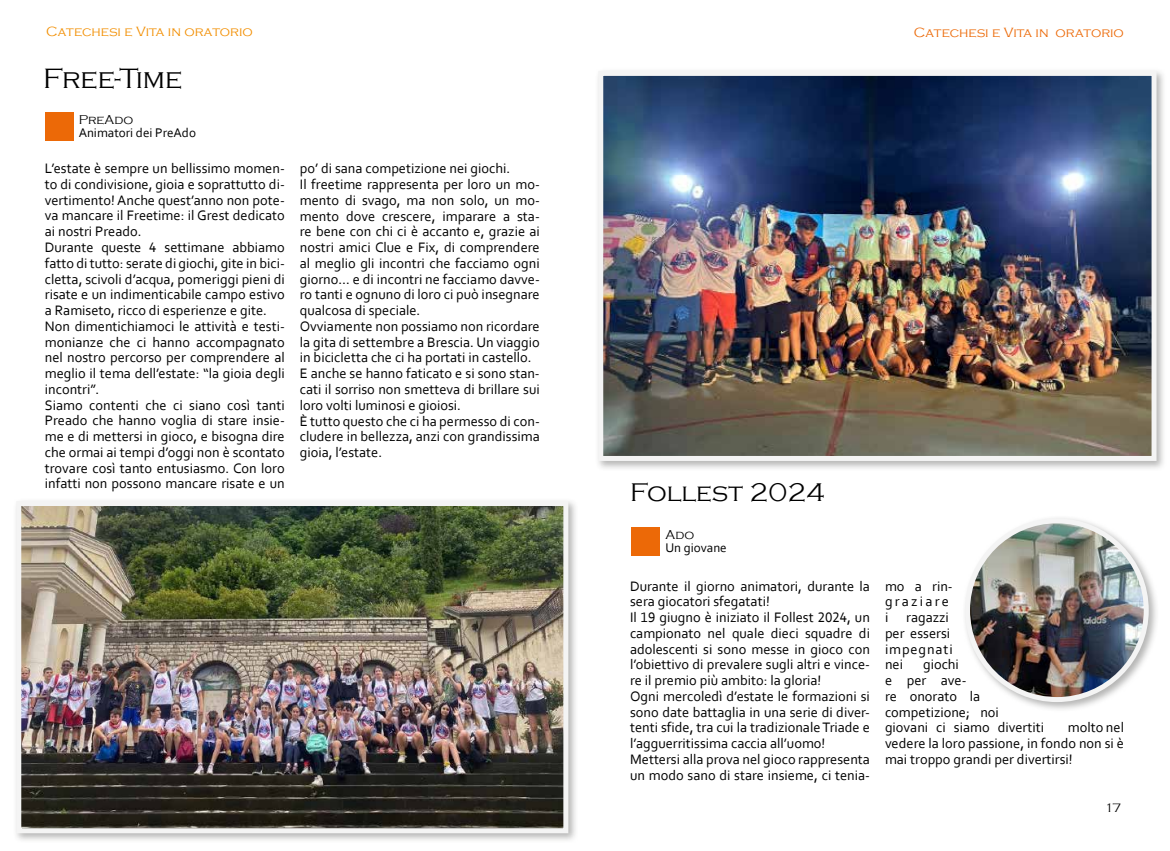
<style>
.page{position:relative;width:1170px;height:851px;background:#fff}
.page>*{position:absolute;margin:0;border:0;box-sizing:border-box;transform-origin:0 0}
.t1{font:300 28.75px "Copperplate Gothic";color:#000}
.t2{font:300 26.25px "Copperplate Gothic";color:#000}
.t3{font:14.38px/15.8px "Corbel";color:#000}
.t4{font:300 13.75px "Copperplate Gothic";color:#f28e00}
.t5{font:300 13.75px "Copperplate Gothic";color:#ec6907}
.t6{font:13.12px "Corbel";color:#000}
.t7{font:300 13.12px "Copperplate Gothic";color:#000}
.t8{font:300 12.5px "Copperplate Gothic";color:#000}
</style>
<div class="page">
<div style="left:45px;top:112px;width:28px;height:29px;background:#ec6907"></div>
<div style="left:631px;top:527px;width:29px;height:28px;background:#ec6907"></div>
<div style="left:13px;top:497px;width:565px;height:346px;background:#9d9d9c;opacity:.75"></div>
<img style="left:22px;top:507px;width:540px;height:320px">
<div style="left:16px;top:501px;width:552px;height:332px;border:5px solid #f4f4f4"></div>
<div style="left:595px;top:68px;width:571px;height:403px;background:#9d9d9c;opacity:.75"></div>
<img style="left:604px;top:77px;width:546px;height:378px">
<div style="left:598px;top:71px;width:558px;height:390px;border:5px solid #f4f4f4"></div>
<div style="left:961px;top:515px;width:197px;height:197px;background:#9d9d9c;opacity:.75"></div>
<img style="left:967px;top:520px;width:179px;height:179px;border-radius:89px">
<div style="left:964px;top:518px;width:184px;height:184px;border:5px solid #f4f4f4;border-radius:50%"></div>
<p class="t4" style="left:46px;top:24px;width:208px">Catechesi e Vita in oratorio</p>
<p class="t5" style="left:913px;top:25px;width:212px">Catechesi e Vita in oratorio</p>
<h1 class="t1" style="left:43px;top:62px;width:140px">Free-Time</h1>
<p class="t7" style="left:79px;top:112px;width:56px">PreAdo</p>
<p class="t6" style="left:79px;top:125px;width:119px">Animatori dei PreAdo</p>
<p class="t3" style="left:45px;top:160px;width:241px">L’estate è sempre un bellissimo momen&shy;to di condivisione, gioia e soprattutto di&shy;vertimento! Anche quest’anno non pote&shy;va mancare il Freetime: il Grest dedicato ai nostri Preado.<br>Durante queste 4 settimane abbiamo fatto di tutto: serate di giochi, gite in bici&shy;cletta, scivoli d’acqua, pomeriggi pieni di risate e un indimenticabile campo estivo a Ramiseto, ricco di esperienze e gite.<br>Non dimentichiamoci le attività e testi&shy;monianze che ci hanno accompagnato nel nostro percorso per comprendere al meglio il tema dell’estate: “la gioia degli incontri”.<br>Siamo contenti che ci siano così tanti Preado che hanno voglia di stare insie&shy;me e di mettersi in gioco, e bisogna dire che ormai ai tempi d’oggi non è scontato trovare così tanto entusiasmo. Con loro infatti non possono mancare risate e un</p>
<p class="t3" style="left:300px;top:160px;width:241px">po’ di sana competizione nei giochi.<br>Il freetime rappresenta per loro un mo&shy;mento di svago, ma non solo, un mo&shy;mento dove crescere, imparare a sta&shy;re bene con chi ci è accanto e, grazie ai nostri amici Clue e Fix, di comprendere al meglio gli incontri che facciamo ogni giorno… e di incontri ne facciamo davve&shy;ro tanti e ognuno di loro ci può insegnare qualcosa di speciale.<br>Ovviamente non possiamo non ricordare la gita di settembre a Brescia. Un viaggio in bicicletta che ci ha portati in castello.<br>E anche se hanno faticato e si sono stan&shy;cati il sorriso non smetteva di brillare sui loro volti luminosi e gioiosi.<br>È tutto questo che ci ha permesso di con&shy;cludere in bellezza, anzi con grandissima gioia, l’estate.</p>
<h2 class="t2" style="left:630px;top:478px;width:196px">Follest 2024</h2>
<p class="t7" style="left:665px;top:527px;width:30px">Ado</p>
<p class="t6" style="left:665px;top:539px;width:63px">Un giovane</p>
<p class="t3" style="left:630px;top:577px;width:241px">Durante il giorno animatori, durante la sera giocatori sfegatati!<br>Il 19 giugno è iniziato il Follest 2024, un campionato nel quale dieci squadre di adolescenti si sono messe in gioco con l’obiettivo di prevalere sugli altri e vince&shy;re il premio più ambito: la gloria!<br>Ogni mercoledì d’estate le formazioni si sono date battaglia in una serie di diver&shy;tenti sfide, tra cui la tradizionale Triade e l’agguerritissima caccia all’uomo!<br>Mettersi alla prova nel gioco rappresenta un modo sano di stare insieme, ci tenia-</p>
<p class="t3" style="left:884px;top:577px;width:69px">mo a rin&shy;graziare i ragazzi per essersi impegnati nei</p>
<p class="t3" style="left:884px;top:656px;width:160px;text-indent:38px">giochi<br>e per ave-<br>re onorato la competizione; noi giovani ci siamo divertiti</p>
<p class="t3" style="left:884px;top:719px;width:240px;text-align:justify;text-indent:183px">molto nel vedere la loro passione, in fondo non si è mai troppo grandi per divertirsi!</p>
<p class="t8" style="left:1104px;top:801px;width:18px">17</p>
</div>
